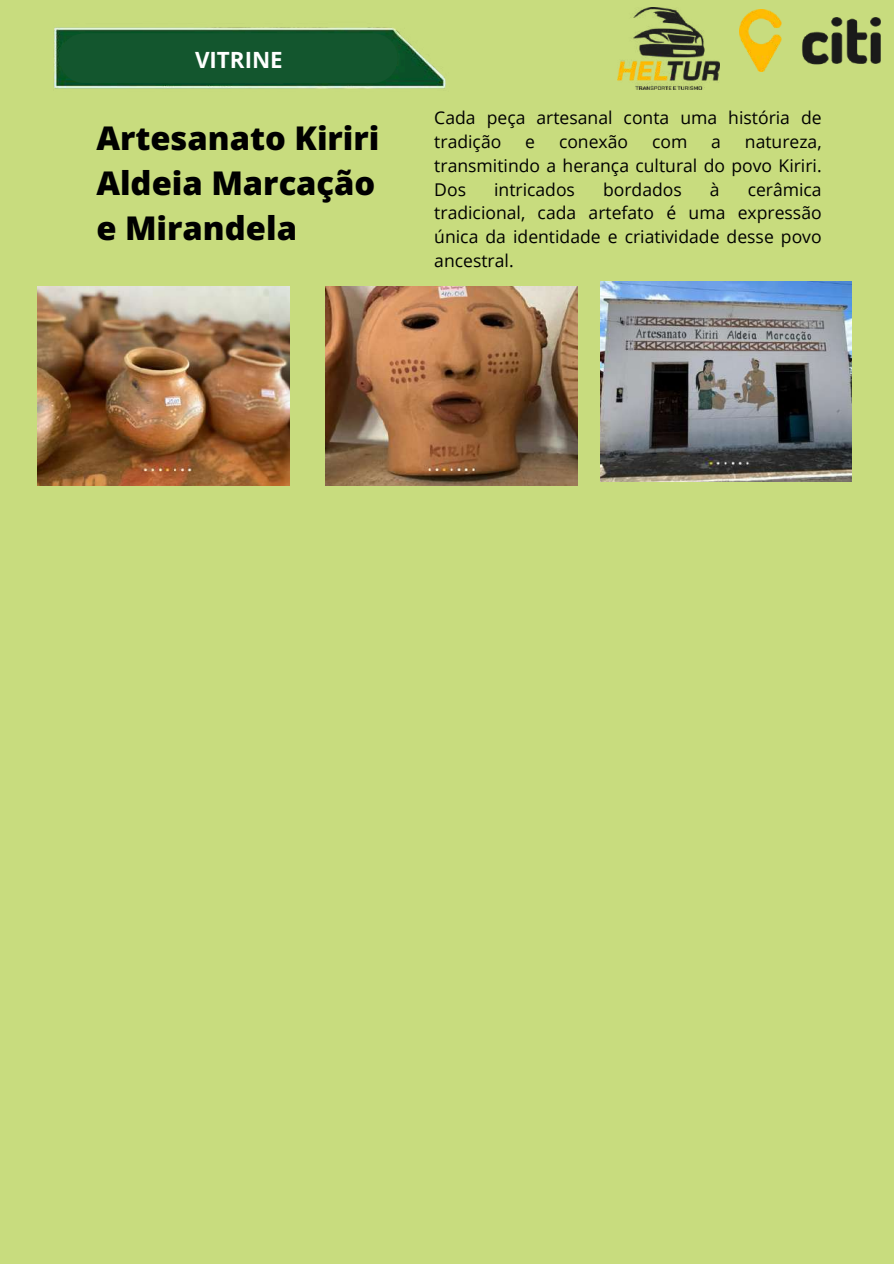
<style>
.page{position:relative;width:894px;height:1264px;background:#fff}
.page>*{position:absolute;margin:0;border:0;box-sizing:border-box;transform-origin:0 0}
.t1{font:800 32.7px/45px "Open Sans";color:#000}
.t2{font:700 22.35px "Open Sans";color:#fff}
.t3{font:17.55px/23.9px "Open Sans";color:#000;text-align:justify}
</style>
<div class="page">
<div style="left:0;top:0;width:893px;height:1263px;background:#c8dc7e"></div>
<img style="left:54px;top:27px;width:392px;height:62px">
<div style="left:59px;top:33px;width:338px;height:50px;background:#13562e"></div>
<img style="left:326px;top:286px;width:251px;height:199px">
<img style="left:600px;top:282px;width:251px;height:199px">
<img style="left:38px;top:286px;width:251px;height:199px">
<img style="left:739px;top:9px;width:141px;height:62px">
<img style="left:617px;top:8px;width:101px;height:82px">
<p class="t2" style="left:195px;top:44px;width:89px">VITRINE</p>
<h1 class="t1" style="left:96px;top:115px;width:284px">Artesanato Kiriri<br>Aldeia Marcação e Mirandela</h1>
<p class="t3" style="left:434px;top:105px;width:389px">Cada peça artesanal conta uma história de tradição</p>
<p class="t3" style="left:525px;top:129px;width:11px">e</p>
<p class="t3" style="left:559px;top:129px;width:71px">conexão</p>
<p class="t3" style="left:652px;top:129px;width:37px">com</p>
<p class="t3" style="left:711px;top:129px;width:11px">a</p>
<p class="t3" style="left:434px;top:129px;width:389px;text-indent:310px">natureza, transmitindo a herança cultural do povo Kiriri.<br>Dos</p>
<p class="t3" style="left:434px;top:177px;width:389px;text-indent:313px">cerâmica tradicional, cada artefato é uma expressão única da identidade e criatividade desse povo ancestral.</p>
<p class="t3" style="left:494px;top:177px;width:82px">intricados</p>
<p class="t3" style="left:603px;top:177px;width:80px">bordados</p>
<p class="t3" style="left:709px;top:177px;width:11px">à</p>
</div>
